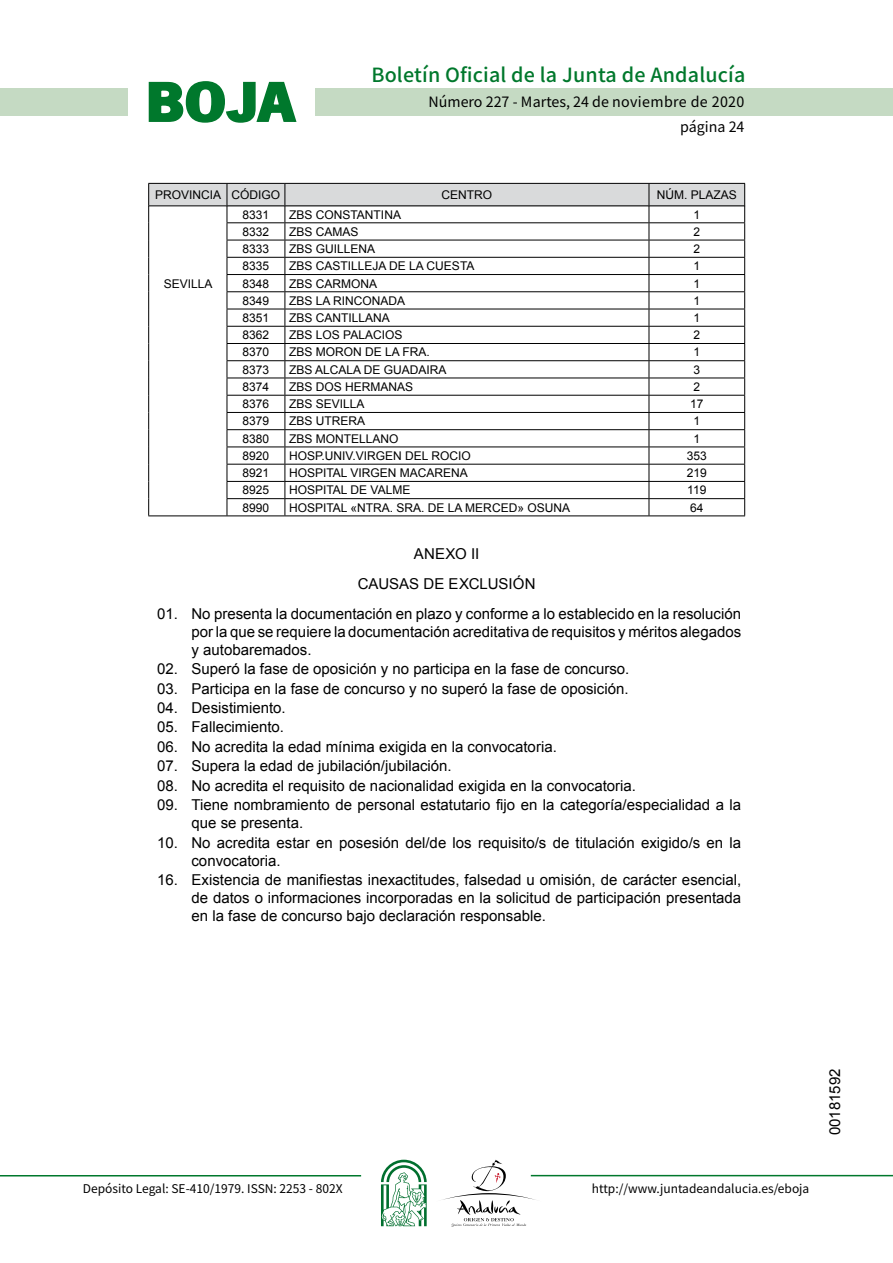
<style>
.page{position:relative;width:893px;height:1263px;background:#fff}
.page>*{position:absolute;margin:0;border:0;box-sizing:border-box;transform-origin:0 0}
.t1{font:700 57.75px "News Got T";color:#00782c;scale:1.14 1}
.t2{font:500 19.5px "Noto Sans HK";letter-spacing:.01em;color:#00782c}
.t3{font:15px/18px "Arial";color:#000;text-align:justify}
.t4{font:14.25px/24.5px "Noto Sans HK";color:#000;text-align:right}
.t5{font:12px "Arial";color:#000}
.t6{font:12px "Noto Sans HK";color:#000}
</style>
<div class="page">
<div style="left:315px;top:88px;width:577px;height:28px;background:#c5dac3"></div>
<div style="left:0;top:88px;width:128px;height:28px;background:#c5dac3"></div>
<hr style="left:0;top:1175px;width:361px;height:2px;background:#00782c">
<hr style="left:531px;top:1175px;width:361px;height:1px;background:#00782c">
<svg style="left:148px;top:81px;width:149px;height:42px"></svg>
<svg style="left:442px;top:1160px;width:100px;height:67px"></svg>
<svg style="left:381px;top:1160px;width:45px;height:66px"></svg>
<hr style="left:227px;top:516px;width:58px;height:1px;background:#000">
<hr style="left:285px;top:516px;width:364px;height:1px;background:#000">
<hr style="left:649px;top:516px;width:96px;height:1px;background:#000">
<hr style="left:148px;top:516px;width:79px;height:1px;background:#000">
<svg style="left:148px;top:183px;width:597px;height:333px"></svg>
<hr style="left:227px;top:206px;width:58px;height:1px;background:#000">
<hr style="left:285px;top:206px;width:364px;height:1px;background:#000">
<hr style="left:649px;top:206px;width:96px;height:1px;background:#000">
<hr style="left:148px;top:206px;width:79px;height:1px;background:#000">
<h1 class="t1" style="left:145px;top:68px;width:133px">BOJA</h1>
<h2 class="t2" style="left:371px;top:64px;width:375px">Boletín Oficial de la Junta de Andalucía</h2>
<p class="t4" style="left:428px;top:90px;width:317px">Número 227 - Martes, 24 de noviembre de 2020 página 24</p>
<p class="t5" style="left:155px;top:187px;width:127px">PROVINCIA CÓDIGO</p>
<p class="t5" style="left:441px;top:187px;width:52px">CENTRO</p>
<p class="t5" style="left:656px;top:187px;width:82px">NÚM. PLAZAS</p>
<p class="t5" style="left:242px;top:206px;width:28px">8331</p>
<p class="t5" style="left:289px;top:206px;width:113px">ZBS CONSTANTINA</p>
<p class="t5" style="left:693px;top:206px;width:8px">1</p>
<p class="t5" style="left:242px;top:224px;width:28px">8332</p>
<p class="t5" style="left:289px;top:224px;width:71px">ZBS CAMAS</p>
<p class="t5" style="left:693px;top:224px;width:8px">2</p>
<p class="t5" style="left:242px;top:241px;width:28px">8333</p>
<p class="t5" style="left:289px;top:241px;width:88px">ZBS GUILLENA</p>
<p class="t5" style="left:693px;top:241px;width:8px">2</p>
<p class="t5" style="left:242px;top:258px;width:28px">8335</p>
<p class="t5" style="left:289px;top:258px;width:187px">ZBS CASTILLEJA DE LA CUESTA</p>
<p class="t5" style="left:693px;top:258px;width:8px">1</p>
<p class="t5" style="left:164px;top:275px;width:50px">SEVILLA</p>
<p class="t5" style="left:242px;top:275px;width:28px">8348</p>
<p class="t5" style="left:289px;top:275px;width:90px">ZBS CARMONA</p>
<p class="t5" style="left:693px;top:275px;width:8px">1</p>
<p class="t5" style="left:242px;top:293px;width:28px">8349</p>
<p class="t5" style="left:289px;top:293px;width:118px">ZBS LA RINCONADA</p>
<p class="t5" style="left:693px;top:293px;width:8px">1</p>
<p class="t5" style="left:242px;top:310px;width:28px">8351</p>
<p class="t5" style="left:289px;top:310px;width:102px">ZBS CANTILLANA</p>
<p class="t5" style="left:693px;top:310px;width:8px">1</p>
<p class="t5" style="left:242px;top:327px;width:28px">8362</p>
<p class="t5" style="left:289px;top:327px;width:115px">ZBS LOS PALACIOS</p>
<p class="t5" style="left:693px;top:327px;width:8px">2</p>
<p class="t5" style="left:242px;top:344px;width:28px">8370</p>
<p class="t5" style="left:289px;top:344px;width:142px">ZBS MORON DE LA FRA.</p>
<p class="t5" style="left:693px;top:344px;width:8px">1</p>
<p class="t5" style="left:242px;top:362px;width:28px">8373</p>
<p class="t5" style="left:289px;top:362px;width:159px">ZBS ALCALA DE GUADAIRA</p>
<p class="t5" style="left:693px;top:362px;width:8px">3</p>
<p class="t5" style="left:242px;top:379px;width:28px">8374</p>
<p class="t5" style="left:289px;top:379px;width:126px">ZBS DOS HERMANAS</p>
<p class="t5" style="left:693px;top:379px;width:8px">2</p>
<p class="t5" style="left:242px;top:396px;width:28px">8376</p>
<p class="t5" style="left:289px;top:396px;width:77px">ZBS SEVILLA</p>
<p class="t5" style="left:690px;top:396px;width:15px">17</p>
<p class="t5" style="left:242px;top:413px;width:28px">8379</p>
<p class="t5" style="left:289px;top:413px;width:78px">ZBS UTRERA</p>
<p class="t5" style="left:693px;top:413px;width:8px">1</p>
<p class="t5" style="left:242px;top:431px;width:28px">8380</p>
<p class="t5" style="left:289px;top:431px;width:111px">ZBS MONTELLANO</p>
<p class="t5" style="left:693px;top:431px;width:8px">1</p>
<p class="t5" style="left:242px;top:448px;width:28px">8920</p>
<p class="t5" style="left:289px;top:448px;width:183px">HOSP.UNIV.VIRGEN DEL ROCIO</p>
<p class="t5" style="left:686px;top:448px;width:22px">353</p>
<p class="t5" style="left:242px;top:465px;width:28px">8921</p>
<p class="t5" style="left:289px;top:465px;width:180px">HOSPITAL VIRGEN MACARENA</p>
<p class="t5" style="left:686px;top:465px;width:22px">219</p>
<p class="t5" style="left:242px;top:482px;width:28px">8925</p>
<p class="t5" style="left:289px;top:482px;width:123px">HOSPITAL DE VALME</p>
<p class="t5" style="left:687px;top:482px;width:21px">119</p>
<p class="t5" style="left:242px;top:500px;width:28px">8990</p>
<p class="t5" style="left:289px;top:500px;width:282px">HOSPITAL «NTRA. SRA. DE LA MERCED» OSUNA</p>
<p class="t5" style="left:690px;top:500px;width:15px">64</p>
<p class="t3" style="left:358px;top:538px;width:179px;line-height:30.8px;text-align:center">ANEXO II<br>CAUSAS DE EXCLUSIÓN</p>
<p class="t3" style="left:191px;top:605px;width:551px;text-indent:-34px">01. No presenta la documentación en plazo y conforme a lo establecido en la resolución por la que se requiere la documentación acreditativa de requisitos y méritos alegados y autobaremados.</p>
<p class="t3" style="left:157px;top:660px;width:474px">02. Superó la fase de oposición y no participa en la fase de concurso.</p>
<p class="t3" style="left:157px;top:679px;width:473px">03. Participa en la fase de concurso y no superó la fase de oposición.</p>
<p class="t3" style="left:157px;top:699px;width:130px">04. Desistimiento.</p>
<p class="t3" style="left:157px;top:718px;width:128px">05. Fallecimiento.</p>
<p class="t3" style="left:157px;top:738px;width:401px">06. No acredita la edad mínima exigida en la convocatoria.</p>
<p class="t3" style="left:157px;top:757px;width:296px">07. Supera la edad de jubilación/jubilación.</p>
<p class="t3" style="left:157px;top:777px;width:480px">08. No acredita el requisito de nacionalidad exigida en la convocatoria.</p>
<p class="t3" style="left:191px;top:796px;width:551px;text-indent:-34px">09. Tiene nombramiento de personal estatutario fijo en la categoría/especialidad a la que se presenta.</p>
<p class="t3" style="left:191px;top:833px;width:551px;text-indent:-34px">10. No acredita estar en posesión del/de los requisito/s de titulación exigido/s en la convocatoria.</p>
<p class="t3" style="left:191px;top:871px;width:551px;text-indent:-34px">16. Existencia de manifiestas inexactitudes, falsedad u omisión, de carácter esencial, de datos o informaciones incorporadas en la solicitud de participación presentada en la fase de concurso bajo declaración responsable.</p>
<p class="t6" style="left:83px;top:1181px;width:261px">Depósito Legal: SE-410/1979. ISSN: 2253 - 802X</p>
<p class="t6" style="left:592px;top:1181px;width:219px">http://www.juntadeandalucia.es/eboja</p>
<p class="t3" style="left:826px;top:1135px;width:68px;rotate:-90deg">00181592</p>
</div>
